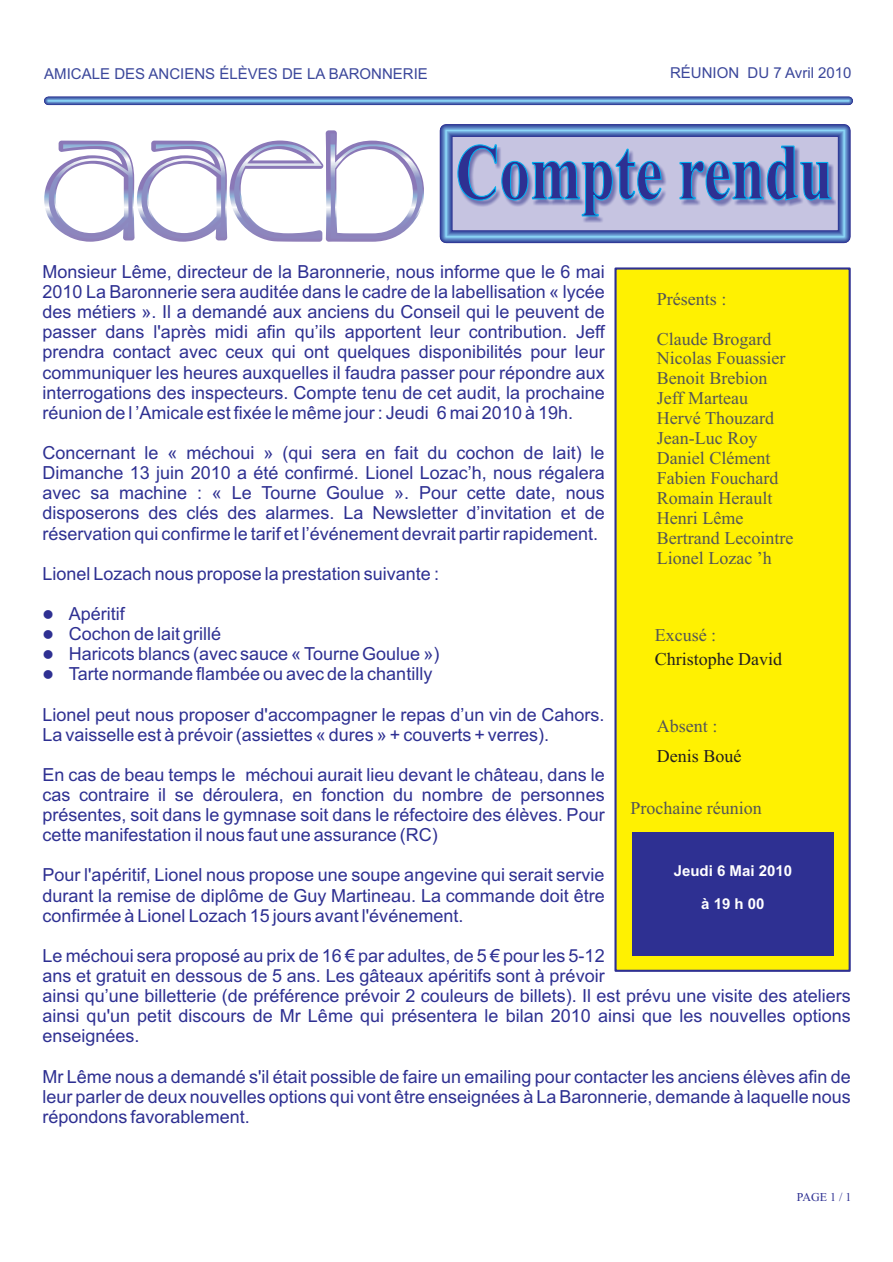
<style>
.page{position:relative;width:893px;height:1262px;background:#fff}
.page>*{position:absolute;margin:0;border:0;box-sizing:border-box;transform-origin:0 0}
.t1{font:18px/20.1px "Arial";color:#2e3092;text-align:justify}
.t2{font:18px/20px "Times New Roman";color:#545557}
.t3{font:18px "Times New Roman";color:#231f20}
.t4{font:15.3px/20.1px "Wingdings";color:#2e3092;text-align:justify}
.t5{font:15px "Arial";color:#3b479b}
.t6{font:700 15px "Arial";color:#fff}
.t7{font:12px "Times New Roman";color:#2e3092}
</style>
<div class="page">
<div style="left:446px;top:130px;width:398px;height:107px;background:#c6c4e1"></div>
<div style="left:440px;top:125px;width:410px;height:117px;border:12px solid #333e99"></div>
<div style="left:442px;top:126px;width:406px;height:115px;border:9px solid #4461ad"></div>
<div style="left:442px;top:126px;width:406px;height:115px;border:8px solid #4c68b1"></div>
<div style="left:443px;top:128px;width:404px;height:111px;border:6px solid #5c84c3"></div>
<div style="left:444px;top:129px;width:402px;height:110px;border:4px solid #6d9dd3"></div>
<div style="left:445px;top:129px;width:400px;height:109px;border:2px solid #7ab7e4"></div>
<div style="left:445px;top:130px;width:399px;height:107px;border:2px solid #80c1ea"></div>
<div style="left:446px;top:130px;width:398px;height:107px;border:1px solid #8dd7f7"></div>
<div style="left:614px;top:267px;width:236px;height:704px;background:#fff101;border:2px solid #2e3092"></div>
<div style="left:632px;top:832px;width:201px;height:123px;background:#2e3092"></div>
<div style="left:458px;top:147px;width:377px;height:76px;background:#2e3092;opacity:.49"></div>
<svg style="left:457px;top:144px;width:374px;height:73px"></svg>
<svg style="left:44px;top:96px;width:809px;height:10px;background:#6c8ac4"></svg>
<hr style="left:48px;top:101px;width:800px;height:1px;background:#8dd7f7">
<svg style="left:44px;top:181px;width:182px;height:61px"></svg>
<svg style="left:48px;top:132px;width:375px;height:108px"></svg>
<p class="t5" style="left:44px;top:68px;width:385px">AMICALE DES ANCIENS ÉLÈVES DE LA BARONNERIE</p>
<p class="t5" style="left:670px;top:67px;width:183px">RÉUNION DU 7 Avril 2010</p>
<p class="t1" style="left:43px;top:263px;width:563px">Monsieur Lême, directeur de la Baronnerie, nous informe que le 6 mai 2010 La Baronnerie sera auditée dans le cadre de la labellisation « lycée des métiers ». Il a demandé aux anciens du Conseil qui le peuvent de passer dans l'après midi afin qu’ils apportent leur contribution. Jeff prendra contact avec ceux qui ont quelques disponibilités pour leur communiquer les heures auxquelles il faudra passer pour répondre aux interrogations des inspecteurs. Compte tenu de cet audit, la prochaine réunion de l ’Amicale est fixée le même jour : Jeudi 6 mai 2010 à 19h.</p>
<p class="t1" style="left:42px;top:444px;width:563px">Concernant le « méchoui » (qui sera en fait du cochon de lait) le Dimanche 13 juin 2010 a été confirmé. Lionel Lozac’h, nous régalera avec sa machine : « Le Tourne Goulue ». Pour cette date, nous disposerons des clés des alarmes. La Newsletter d’invitation et de réservation qui confirme le tarif et l’événement devrait partir rapidement.</p>
<p class="t1" style="left:42px;top:565px;width:398px">Lionel Lozach nous propose la prestation suivante :</p>
<p class="t1" style="left:69px;top:605px;width:372px;text-align:left">Apéritif<br>Cochon de lait grillé<br>Haricots blancs (avec sauce « Tourne Goulue »)<br>Tarte normande flambée ou avec de la chantilly</p>
<p class="t4" style="left:42px;top:605px;width:70px">● ● ● ●</p>
<p class="t1" style="left:42px;top:706px;width:563px">Lionel peut nous proposer d'accompagner le repas d’un vin de Cahors.</p>
<p class="t1" style="left:42px;top:726px;width:508px">La vaisselle est à prévoir (assiettes « dures » + couverts + verres).</p>
<p class="t1" style="left:42px;top:766px;width:563px">En cas de beau temps le méchoui aurait lieu devant le château, dans le cas contraire il se déroulera, en fonction du nombre de personnes présentes, soit dans le gymnase soit dans le réfectoire des élèves. Pour cette manifestation il nous faut une assurance (RC)</p>
<p class="t2" style="left:657px;top:290px;width:71px">Présents :</p>
<p class="t2" style="left:657px;top:330px;width:138px">Claude Brogard<br>Nicolas Fouassier<br>Benoit Brebion<br>Jeff Marteau<br>Hervé Thouzard<br>Jean-Luc Roy<br>Daniel Clément<br>Fabien Fouchard<br>Romain Herault<br>Henri Lême<br>Bertrand Lecointre<br>Lionel Lozac ’h</p>
<p class="t2" style="left:654px;top:626px;width:63px">Excusé :</p>
<p class="t3" style="left:654px;top:652px;width:129px">Christophe David</p>
<p class="t2" style="left:657px;top:718px;width:62px">Absent :</p>
<p class="t3" style="left:657px;top:750px;width:86px">Denis Boué</p>
<p class="t2" style="left:630px;top:799px;width:133px">Prochaine réunion</p>
<p class="t6" style="left:673px;top:864px;width:120px">Jeudi 6 Mai 2010</p>
<p class="t6" style="left:701px;top:898px;width:65px">à 19 h 00</p>
<p class="t1" style="left:42px;top:866px;width:563px">Pour l'apéritif, Lionel nous propose une soupe angevine qui serait servie</p>
<p class="t1" style="left:42px;top:887px;width:563px">durant la remise de diplôme de Guy Martineau. La commande doit être confirmée à Lionel Lozach 15 jours avant l'événement.</p>
<p class="t1" style="left:42px;top:947px;width:809px;text-align:left">Le méchoui sera proposé au prix de 16 € par adultes, de 5 € pour les 5-12<br>ans et gratuit en dessous de 5 ans. Les gâteaux apéritifs sont à prévoir<br>ainsi qu’une billetterie (de préférence prévoir 2 couleurs de billets). Il est prévu une visite des ateliers ainsi qu'un petit discours de Mr Lême qui présentera le bilan 2010 ainsi que les nouvelles options enseignées.</p>
<p class="t1" style="left:42px;top:1068px;width:809px">Mr Lême nous a demandé s'il était possible de faire un emailing pour contacter les anciens élèves afin de leur parler de deux nouvelles options qui vont être enseignées à La Baronnerie, demande à laquelle nous répondons favorablement.</p>
<p class="t7" style="left:796px;top:1193px;width:56px">PAGE 1 / 1</p>
</div>
